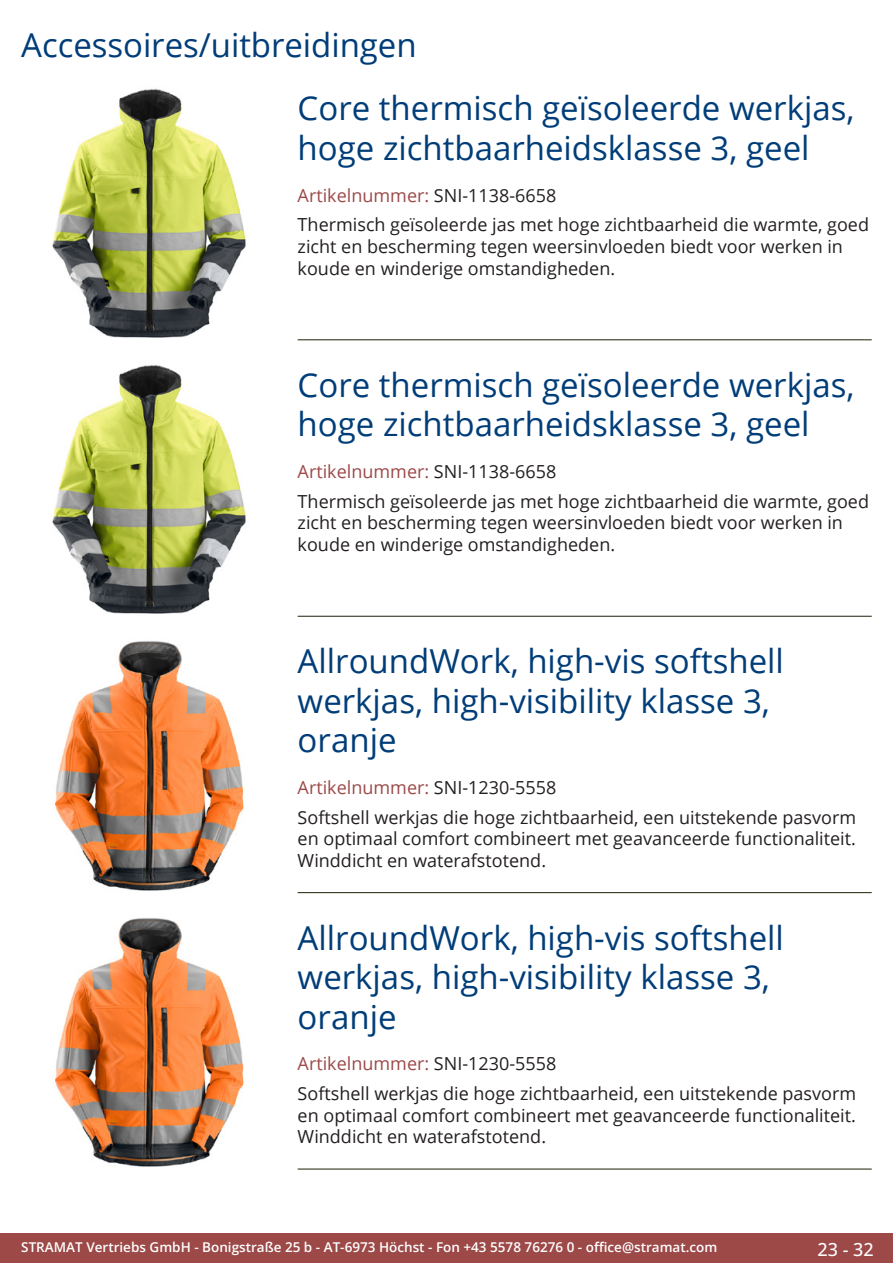
<style>
.page{position:relative;width:893px;height:1263px;background:#fff}
.page>*{position:absolute;margin:0;border:0;box-sizing:border-box;transform-origin:0 0}
.Produkttitel{font:33px/39.6px "Open Sans";color:#003d78}
.RastTitel{font:33px "Open Sans";color:#003d78}
.Beschreibung_Text{font:18px/21.6px "Open Sans";color:#231f20}
.TechDaten_Überschrif{font:18px "Open Sans";color:#9c4948}
.t1{font:500 18px "Open Sans";color:#fff}
.t2{font:600 13.5px "Open Sans";color:#fff}
.s1{color:#231f20}
</style>
<div class="page">
<div style="left:0;top:1233px;width:893px;height:30px;background:#9c4948"></div>
<hr style="left:298px;top:340px;width:574px;height:1px;background:#201d08">
<hr style="left:298px;top:616px;width:574px;height:1px;background:#201d08">
<hr style="left:298px;top:892px;width:574px;height:1px;background:#201d08">
<hr style="left:298px;top:1169px;width:574px;height:1px;background:#201d08">
<img style="left:52px;top:89px;width:194px;height:249px">
<img style="left:52px;top:365px;width:194px;height:249px">
<img style="left:55px;top:641px;width:189px;height:250px">
<img style="left:54px;top:918px;width:190px;height:249px">
<p class="RastTitel" style="left:21px;top:22px;width:397px">Accessoires/uitbreidingen</p>
<p class="Produkttitel" style="left:298px;top:88px;width:558px">Core thermisch geïsoleerde werkjas, hoge zichtbaarheidsklasse 3, geel</p>
<p class="TechDaten_Überschrif" style="left:298px;top:183px;width:260px">Artikelnummer: <span class="s1">SNI-1138-6658</span></p>
<p class="Beschreibung_Text" style="left:298px;top:214px;width:573px">Thermisch geïsoleerde jas met hoge zichtbaarheid die warmte, goed zicht en bescherming tegen weersinvloeden biedt voor werken in koude en winderige omstandigheden.</p>
<p class="Produkttitel" style="left:298px;top:364px;width:558px">Core thermisch geïsoleerde werkjas, hoge zichtbaarheidsklasse 3, geel</p>
<p class="TechDaten_Überschrif" style="left:298px;top:459px;width:260px">Artikelnummer: <span class="s1">SNI-1138-6658</span></p>
<p class="Beschreibung_Text" style="left:298px;top:490px;width:573px">Thermisch geïsoleerde jas met hoge zichtbaarheid die warmte, goed zicht en bescherming tegen weersinvloeden biedt voor werken in koude en winderige omstandigheden.</p>
<p class="Produkttitel" style="left:298px;top:640px;width:488px">AllroundWork, high-vis softshell werkjas, high-visibility klasse 3, oranje</p>
<p class="TechDaten_Überschrif" style="left:298px;top:775px;width:260px">Artikelnummer: <span class="s1">SNI-1230-5558</span></p>
<p class="Beschreibung_Text" style="left:298px;top:806px;width:560px;text-align:justify">Softshell werkjas die hoge zichtbaarheid, een uitstekende pasvorm en optimaal comfort combineert met geavanceerde functionaliteit.<br>Winddicht en waterafstotend.</p>
<p class="Produkttitel" style="left:298px;top:917px;width:488px">AllroundWork, high-vis softshell werkjas, high-visibility klasse 3, oranje</p>
<p class="TechDaten_Überschrif" style="left:298px;top:1051px;width:260px">Artikelnummer: <span class="s1">SNI-1230-5558</span></p>
<p class="Beschreibung_Text" style="left:298px;top:1082px;width:560px;text-align:justify">Softshell werkjas die hoge zichtbaarheid, een uitstekende pasvorm en optimaal comfort combineert met geavanceerde functionaliteit.<br>Winddicht en waterafstotend.</p>
<p class="t2" style="left:21px;top:1238px;width:698px">STRAMAT Vertriebs GmbH - Bonigstraße 25 b - AT-6973 Höchst - Fon +43 5578 76276 0 - office@stramat.com</p>
<p class="t1" style="left:817px;top:1237px;width:58px">23 - 32</p>
</div>
